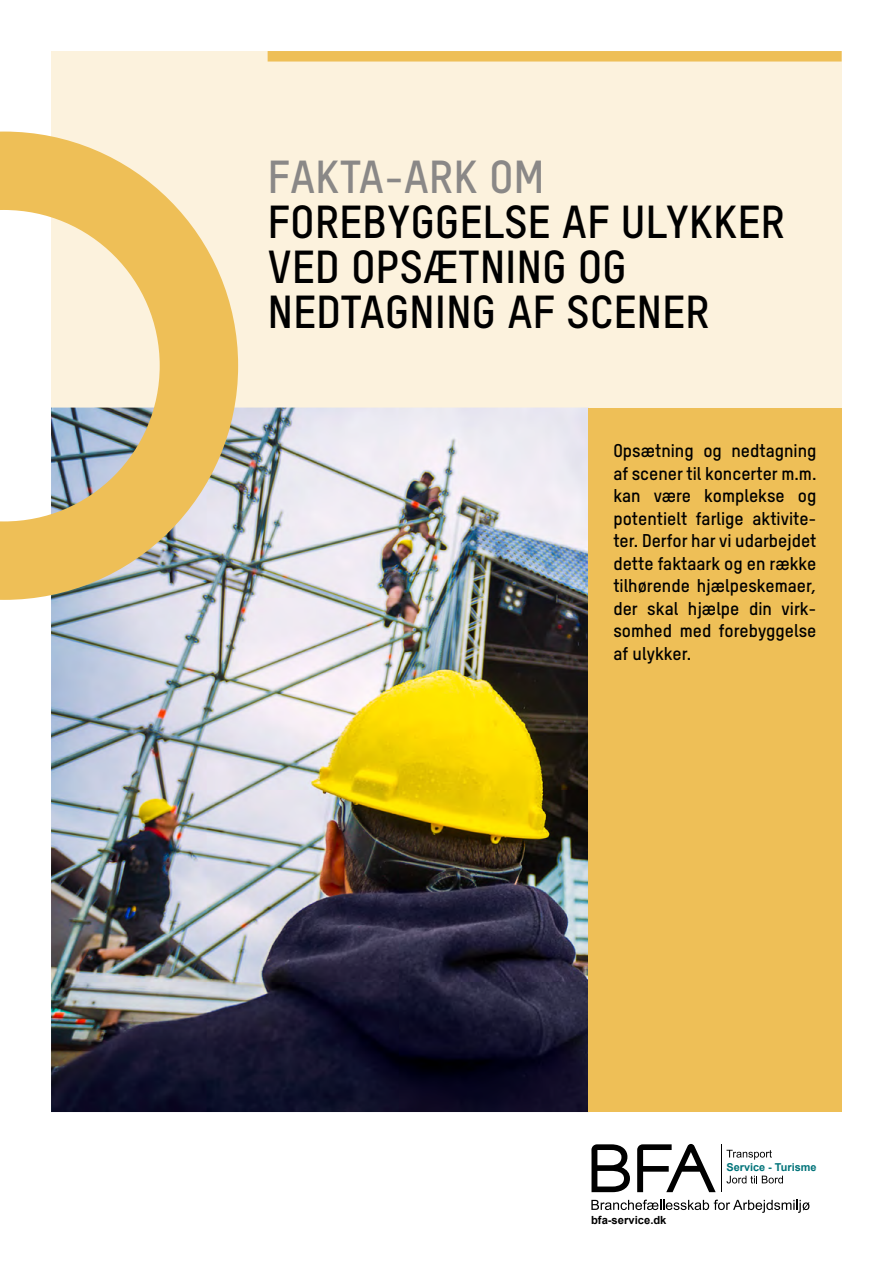
<style>
.page{position:relative;width:893px;height:1263px;background:#fff}
.page>*{position:absolute;margin:0;border:0;box-sizing:border-box;transform-origin:0 0}
.t1{font:45px/45px "T Star Bold";letter-spacing:.01em;color:#000}
.Brød_bullet{font:18px/22.5px "T Star Bold";color:#000;text-align:justify}
.t2{font:700 11.25px "Arial";color:#000}
.t3{font:700 10.95px "Arial";color:#017379}
.s1{color:#8a8887}
</style>
<div class="page">
<div style="left:51px;top:51px;width:791px;height:366px;background:#fcf2dd"></div>
<div style="left:268px;top:51px;width:574px;height:11px;background:#eebf57"></div>
<img style="left:51px;top:407px;width:538px;height:705px">
<div style="left:589px;top:408px;width:253px;height:704px;background:#eebf57"></div>
<svg style="left:0;top:132px;width:238px;height:468px"></svg>
<svg style="left:591px;top:1200px;width:218px;height:13px"></svg>
<svg style="left:591px;top:1144px;width:39px;height:48px"></svg>
<svg style="left:637px;top:1144px;width:79px;height:48px"></svg>
<svg style="left:726px;top:1150px;width:46px;height:9px"></svg>
<svg style="left:727px;top:1175px;width:56px;height:8px"></svg>
<hr style="left:721px;top:1144px;width:1px;height:48px;background:#000">
<p class="t1" style="left:268px;top:154px;width:519px"><span class="s1">FAKTA-ARK OM<br></span>FOREBYGGELSE AF ULYKKER<br>VED OPSÆTNING OG<br>NEDTAGNING AF SCENER</p>
<p class="Brød_bullet" style="left:613px;top:439px;width:205px">Opsætning og nedtagning af scener til koncerter m.m. kan være komplekse og potentielt farlige aktivite&shy;ter. Derfor har vi udarbejdet dette faktaark og en række tilhørende hjælpeskemaer, der skal hjælpe din virk&shy;somhed med forebyggelse af ulykker.</p>
<p class="t2" style="left:591px;top:1212px;width:77px">bfa-service.dk</p>
<p class="t3" style="left:726px;top:1160px;width:91px">Service - Turisme</p>
</div>
